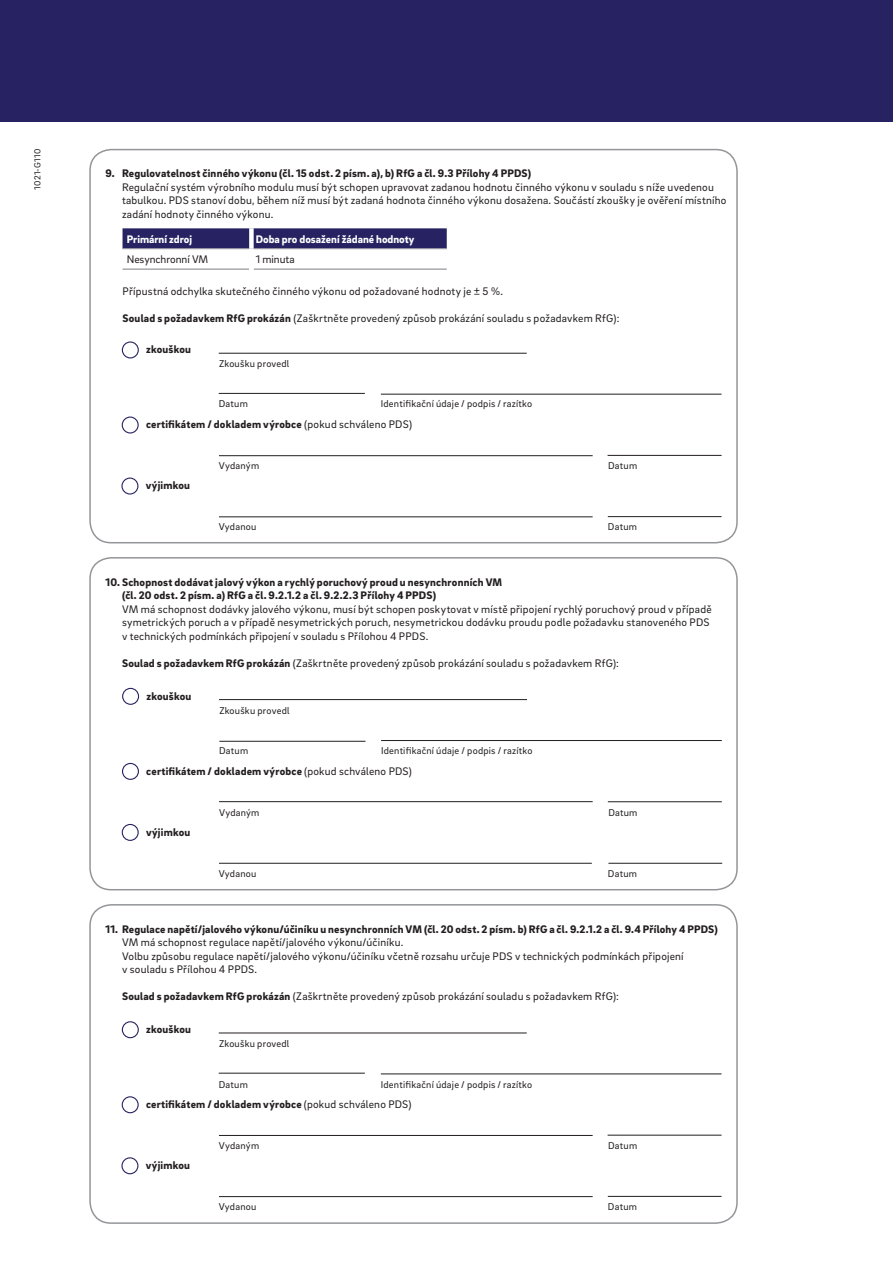
<style>
.page{position:relative;width:893px;height:1263px;background:#fff}
.page>*{position:absolute;margin:0;border:0;box-sizing:border-box;transform-origin:0 0}
.t1{font:11.25px/13.5px "EON Brix Sans";letter-spacing:.02em;color:#231f20}
.t2{font:900 11.25px/13.5px "EON Brix Sans";letter-spacing:.02em;color:#231f20}
.t3{font:900 11.25px "EON Brix Sans";color:#fff}
.t4{font:11.25px "EON Brix Sans";color:#231f20}
.t5{font:10.2px "EON Brix Sans";letter-spacing:.02em;color:#231f20}
.t6{font:9px "EON Brix Sans";letter-spacing:.03em;color:#231f20}
.s1{font-weight:900}
.s2{font-weight:400}
</style>
<div class="page">
<div style="left:89px;top:557px;width:649px;height:333px;border:2px solid #939598;border-radius:21px"></div>
<div style="left:89px;top:149px;width:649px;height:394px;border:2px solid #939598;border-radius:21px"></div>
<div style="left:0;top:0;width:893px;height:121px;background:#272362"></div>
<hr style="left:123px;top:268px;width:126px;height:2px;background:#a8a9ad">
<hr style="left:254px;top:268px;width:193px;height:2px;background:#a8a9ad">
<svg style="left:123px;top:228px;width:324px;height:21px;background:#2f2c67"></svg>
<div style="left:249px;top:228px;width:5px;height:21px;background:#fff"></div>
<div style="left:122px;top:341px;width:17px;height:17px;border:1px solid #272362;border-radius:50%"></div>
<hr style="left:219px;top:353px;width:308px;height:1px;background:#231f20">
<hr style="left:219px;top:393px;width:146px;height:1px;background:#231f20">
<hr style="left:381px;top:394px;width:341px;height:1px;background:#231f20">
<div style="left:122px;top:416px;width:17px;height:17px;border:1px solid #272362;border-radius:50%"></div>
<hr style="left:608px;top:455px;width:114px;height:1px;background:#231f20">
<hr style="left:219px;top:455px;width:374px;height:1px;background:#231f20">
<div style="left:121px;top:477px;width:17px;height:17px;border:1px solid #272362;border-radius:50%"></div>
<hr style="left:608px;top:516px;width:114px;height:1px;background:#231f20">
<hr style="left:219px;top:516px;width:374px;height:1px;background:#231f20">
<div style="left:122px;top:688px;width:17px;height:17px;border:1px solid #272362;border-radius:50%"></div>
<hr style="left:219px;top:699px;width:308px;height:1px;background:#231f20">
<hr style="left:219px;top:741px;width:146px;height:1px;background:#231f20">
<hr style="left:381px;top:740px;width:341px;height:1px;background:#231f20">
<div style="left:122px;top:763px;width:17px;height:17px;border:1px solid #272362;border-radius:50%"></div>
<hr style="left:608px;top:801px;width:114px;height:1px;background:#231f20">
<hr style="left:219px;top:801px;width:374px;height:1px;background:#231f20">
<div style="left:122px;top:824px;width:17px;height:17px;border:1px solid #272362;border-radius:50%"></div>
<hr style="left:608px;top:863px;width:114px;height:1px;background:#231f20">
<hr style="left:219px;top:863px;width:373px;height:1px;background:#231f20">
<div style="left:89px;top:904px;width:649px;height:320px;border:2px solid #939598;border-radius:21px"></div>
<div style="left:122px;top:1021px;width:17px;height:17px;border:1px solid #272362;border-radius:50%"></div>
<hr style="left:219px;top:1032px;width:308px;height:1px;background:#231f20">
<hr style="left:219px;top:1073px;width:146px;height:1px;background:#231f20">
<hr style="left:381px;top:1073px;width:341px;height:1px;background:#231f20">
<div style="left:122px;top:1096px;width:17px;height:17px;border:1px solid #272362;border-radius:50%"></div>
<hr style="left:608px;top:1135px;width:114px;height:1px;background:#231f20">
<hr style="left:219px;top:1135px;width:374px;height:1px;background:#231f20">
<div style="left:121px;top:1157px;width:17px;height:17px;border:1px solid #272362;border-radius:50%"></div>
<hr style="left:608px;top:1196px;width:114px;height:1px;background:#231f20">
<hr style="left:219px;top:1196px;width:374px;height:1px;background:#231f20">
<p class="t6" style="left:32px;top:189px;width:42px;rotate:-90deg">1021-G110</p>
<p class="t2" style="left:106px;top:166px;width:427px">9. Regulovatelnost činného výkonu (čl. 15 odst. 2 písm. a), b) RfG a čl. 9.3 Přílohy 4 PPDS)</p>
<p class="t1" style="left:122px;top:180px;width:606px">Regulační systém výrobního modulu musí být schopen upravovat zadanou hodnotu činného výkonu v souladu s níže uvedenou tabulkou. PDS stanoví dobu, během níž musí být zadaná hodnota činného výkonu dosažena. Součástí zkoušky je ověření místního zadání hodnoty činného výkonu.</p>
<p class="t3" style="left:127px;top:231px;width:67px">Primární zdroj</p>
<p class="t3" style="left:256px;top:231px;width:160px">Doba pro dosažení žádané hodnoty</p>
<p class="t4" style="left:127px;top:252px;width:83px">Nesynchronní VM</p>
<p class="t1" style="left:256px;top:252px;width:41px">1 minuta</p>
<p class="t1" style="left:123px;top:284px;width:382px">Přípustná odchylka skutečného činného výkonu od požadované hodnoty je ± 5 %.</p>
<p class="t1" style="left:123px;top:311px;width:498px"><span class="s1">Soulad s požadavkem RfG prokázán</span> (Zaškrtněte provedený způsob prokázání souladu s požadavkem RfG):</p>
<p class="t2" style="left:146px;top:342px;width:46px">zkouškou</p>
<p class="t5" style="left:219px;top:357px;width:72px">Zkoušku provedl</p>
<p class="t5" style="left:219px;top:397px;width:31px">Datum</p>
<p class="t5" style="left:381px;top:397px;width:153px">Identifikační údaje / podpis / razítko</p>
<p class="t2" style="left:146px;top:417px;width:268px">certifikátem / dokladem výrobce <span class="s2">(pokud schváleno PDS)</span></p>
<p class="t5" style="left:219px;top:459px;width:42px">Vydaným</p>
<p class="t5" style="left:608px;top:459px;width:31px">Datum</p>
<p class="t2" style="left:146px;top:478px;width:46px">výjimkou</p>
<p class="t5" style="left:219px;top:520px;width:39px">Vydanou</p>
<p class="t5" style="left:608px;top:520px;width:31px">Datum</p>
<p class="t2" style="left:122px;top:574px;width:382px;text-indent:-17px">10. Schopnost dodávat jalový výkon a rychlý poruchový proud u nesynchronních VM (čl. 20 odst. 2 písm. a) RfG a čl. 9.2.1.2 a čl. 9.2.2.3 Přílohy 4 PPDS)</p>
<p class="t1" style="left:122px;top:602px;width:591px">VM má schopnost dodávky jalového výkonu, musí být schopen poskytovat v místě připojení rychlý poruchový proud v případě symetrických poruch a v případě nesymetrických poruch, nesymetrickou dodávku proudu podle požadavku stanoveného PDS v technických podmínkách připojení v souladu s Přílohou 4 PPDS.</p>
<p class="t1" style="left:122px;top:656px;width:498px"><span class="s1">Soulad s požadavkem RfG prokázán</span> (Zaškrtněte provedený způsob prokázání souladu s požadavkem RfG):</p>
<p class="t2" style="left:146px;top:689px;width:46px">zkouškou</p>
<p class="t5" style="left:219px;top:703px;width:72px">Zkoušku provedl</p>
<p class="t5" style="left:219px;top:744px;width:31px">Datum</p>
<p class="t5" style="left:381px;top:744px;width:153px">Identifikační údaje / podpis / razítko</p>
<p class="t2" style="left:146px;top:764px;width:267px">certifikátem / dokladem výrobce <span class="s2">(pokud schváleno PDS)</span></p>
<p class="t5" style="left:219px;top:806px;width:42px">Vydaným</p>
<p class="t5" style="left:608px;top:806px;width:31px">Datum</p>
<p class="t2" style="left:146px;top:825px;width:46px">výjimkou</p>
<p class="t5" style="left:219px;top:867px;width:39px">Vydanou</p>
<p class="t5" style="left:608px;top:867px;width:31px">Datum</p>
<p class="t2" style="left:106px;top:921px;width:614px">11. Regulace napětí/jalového výkonu/účiníku u nesynchronních VM (čl. 20 odst. 2 písm. b) RfG a čl. 9.2.1.2 a čl. 9.4 Přílohy 4 PPDS)</p>
<p class="t1" style="left:122px;top:935px;width:563px">VM má schopnost regulace napětí/jalového výkonu/účiníku.<br>Volbu způsobu regulace napětí/jalového výkonu/účiníku včetně rozsahu určuje PDS v technických podmínkách připojení v souladu s Přílohou 4 PPDS.</p>
<p class="t1" style="left:122px;top:989px;width:498px"><span class="s1">Soulad s požadavkem RfG prokázán</span> (Zaškrtněte provedený způsob prokázání souladu s požadavkem RfG):</p>
<p class="t2" style="left:146px;top:1022px;width:46px">zkouškou</p>
<p class="t5" style="left:219px;top:1037px;width:72px">Zkoušku provedl</p>
<p class="t5" style="left:219px;top:1078px;width:31px">Datum</p>
<p class="t5" style="left:381px;top:1078px;width:153px">Identifikační údaje / podpis / razítko</p>
<p class="t2" style="left:146px;top:1097px;width:267px">certifikátem / dokladem výrobce <span class="s2">(pokud schváleno PDS)</span></p>
<p class="t5" style="left:219px;top:1139px;width:42px">Vydaným</p>
<p class="t5" style="left:608px;top:1139px;width:31px">Datum</p>
<p class="t2" style="left:146px;top:1158px;width:46px">výjimkou</p>
<p class="t5" style="left:219px;top:1200px;width:39px">Vydanou</p>
<p class="t5" style="left:608px;top:1200px;width:31px">Datum</p>
</div>
